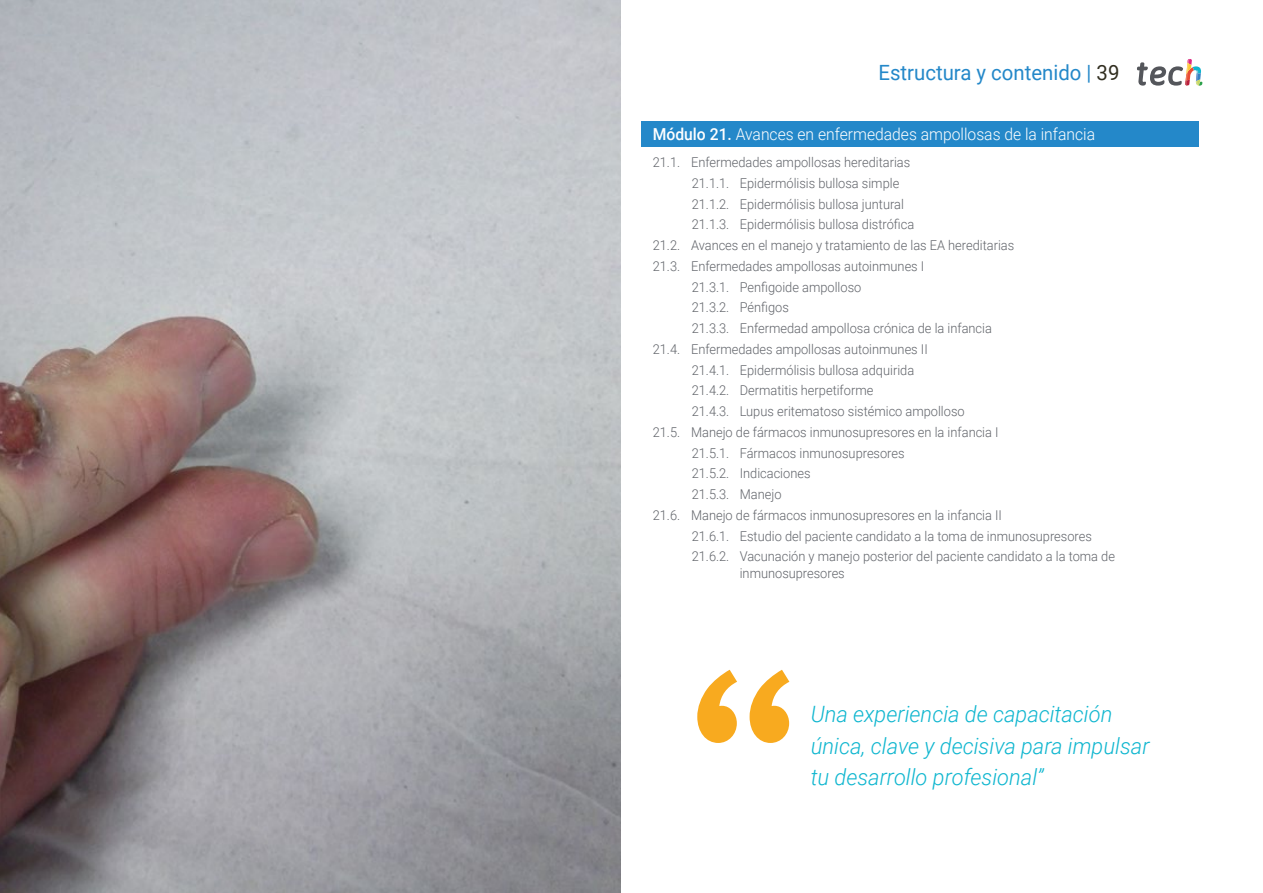
<style>
.page{position:relative;width:1263px;height:893px;background:#fff}
.page>*{position:absolute;margin:0;border:0;box-sizing:border-box;transform-origin:0 0}
.t1{font:italic 300 22.5px/31.5px "Roboto";color:#0fb6cf}
.t2{font:21px "Roboto";color:#2488c9}
.t3{font:300 16.5px "Roboto";color:#fff;scale:.95 1}
.t4{font:300 13.5px "Roboto";color:#61646a;scale:.95 1}
.s1{color:#312e20}
.s2{font-weight:500}
</style>
<div class="page">
<svg style="left:697px;top:670px;width:92px;height:73px"></svg>
<svg style="left:1137px;top:59px;width:65px;height:27px"></svg>
<img style="left:0;top:0;width:621px;height:893px">
<div style="left:642px;top:121px;width:557px;height:25px;background:#2488c9"></div>
<h2 class="t2" style="left:878px;top:57px;width:242px">Estructura y contenido | <span class="s1">39</span></h2>
<p class="t3" style="left:653px;top:123px;width:467px"><span class="s2">Módulo 21.</span> Avances en enfermedades ampollosas de la infancia</p>
<p class="t4" style="left:653px;top:153px;width:273px">21.1. Enfermedades ampollosas hereditarias</p>
<p class="t4" style="left:692px;top:174px;width:220px">21.1.1. Epidermólisis bullosa simple</p>
<p class="t4" style="left:692px;top:194px;width:225px">21.1.2. Epidermólisis bullosa juntural</p>
<p class="t4" style="left:692px;top:215px;width:236px">21.1.3. Epidermólisis bullosa distrófica</p>
<p class="t4" style="left:653px;top:236px;width:382px">21.2. Avances en el manejo y tratamiento de las EA hereditarias</p>
<p class="t4" style="left:653px;top:257px;width:287px">21.3. Enfermedades ampollosas autoinmunes I</p>
<p class="t4" style="left:692px;top:277px;width:180px">21.3.1. Penfigoide ampolloso</p>
<p class="t4" style="left:692px;top:298px;width:104px">21.3.2. Pénfigos</p>
<p class="t4" style="left:692px;top:319px;width:318px">21.3.3. Enfermedad ampollosa crónica de la infancia</p>
<p class="t4" style="left:653px;top:340px;width:291px">21.4. Enfermedades ampollosas autoinmunes II</p>
<p class="t4" style="left:692px;top:360px;width:236px">21.4.1. Epidermólisis bullosa adquirida</p>
<p class="t4" style="left:692px;top:381px;width:193px">21.4.2. Dermatitis herpetiforme</p>
<p class="t4" style="left:692px;top:402px;width:289px">21.4.3. Lupus eritematoso sistémico ampolloso</p>
<p class="t4" style="left:653px;top:423px;width:366px">21.5. Manejo de fármacos inmunosupresores en la infancia I</p>
<p class="t4" style="left:692px;top:443px;width:226px">21.5.1. Fármacos inmunosupresores</p>
<p class="t4" style="left:692px;top:464px;width:127px">21.5.2. Indicaciones</p>
<p class="t4" style="left:692px;top:485px;width:96px">21.5.3. Manejo</p>
<p class="t4" style="left:653px;top:506px;width:369px">21.6. Manejo de fármacos inmunosupresores en la infancia II</p>
<p class="t4" style="left:692px;top:526px;width:423px">21.6.1. Estudio del paciente candidato a la toma de inmunosupresores</p>
<p class="t4" style="left:692px;top:547px;width:447px">21.6.2. Vacunación y manejo posterior del paciente candidato a la toma de</p>
<p class="t4" style="left:740px;top:564px;width:112px">inmunosupresores</p>
<h1 class="t1" style="left:811px;top:698px;width:340px">Una experiencia de capacitación única, clave y decisiva para impulsar tu desarrollo profesional”</h1>
</div>
